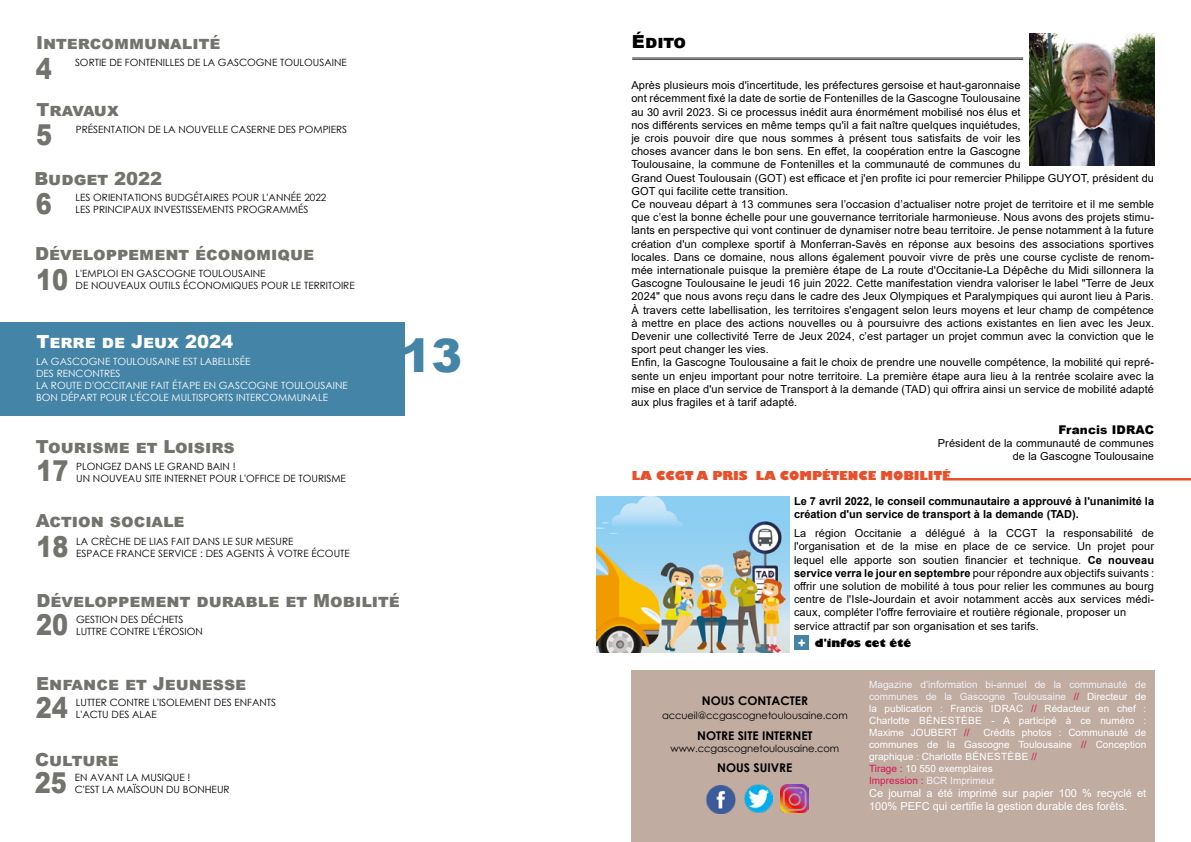
<style>
.page{position:relative;width:1191px;height:842px;background:#fff}
.page>*{position:absolute;margin:0;border:0;box-sizing:border-box;transform-origin:0 0}
.t1{font:900 46px "Arial";color:#4484a6}
.t2{font:900 28.8px "Arial";color:#73736e;scale:.83 1}
.t3{font:900 18px "Arial";color:#73736e}
.t4{font:900 18px "Arial";color:#74746f}
.t5{font:900 18px "Arial";color:#fff}
.t6{font:900 18px "Arial";color:#000}
.t7{font:700 12px "Century Gothic";color:#000}
.t8{font:800 12px "Gill Sans";color:#e94f2b}
.t9{font:900 12px "Arial";letter-spacing:.01em;color:#000}
.t10{font:11px/13.2px "Arial";letter-spacing:.01em;color:#000}
.t11{font:700 11px/13.2px "Arial";color:#000}
.t12{font:11px/13.2px "Arial";color:#fff}
.t13{font:800 11px "Gill Sans";color:#000}
.t14{font:10px/12px "Century Gothic";color:#000}
.t15{font:10px/12px "Arial";color:#fff;text-align:justify}
.t16{font:10px/12px "Century Gothic";color:#fff}
.s1{font-weight:700}
.s2{font-size:12px;color:#fff}
.s3{color:#f2f1f5}
.s4{color:#d61755}
.s5{color:#d51755}
</style>
<div class="page">
<div style="left:632px;top:670px;width:523px;height:172px;background:#c0aca0"></div>
<img style="left:706px;top:785px;width:30px;height:29px">
<img style="left:744px;top:785px;width:28px;height:27px">
<img style="left:780px;top:785px;width:28px;height:27px">
<img style="left:1029px;top:33px;width:125px;height:132px">
<hr style="left:632px;top:58px;width:391px;height:1px;background:#000">
<hr style="left:632px;top:59px;width:391px;height:1px;background:#000">
<div style="left:0;top:322px;width:404px;height:93px;background:#4484a6"></div>
<div style="left:794px;top:636px;width:15px;height:14px;background:#4484a6"></div>
<img style="left:596px;top:496px;width:193px;height:157px">
<hr style="left:943px;top:478px;width:248px;height:2px;background:#e94f2b">
<h3 class="t4" style="left:36px;top:29px;width:186px">Intercommunalité</h3>
<h2 class="t2" style="left:36px;top:47px;width:21px">4</h2>
<p class="t14" style="left:75px;top:56px;width:273px">SORTIE DE FONTENILLES DE LA GASCOGNE TOULOUSAINE</p>
<h3 class="t3" style="left:36px;top:97px;width:84px">Travaux</h3>
<p class="t14" style="left:76px;top:123px;width:273px">PRÉSENTATION DE LA NOUVELLE CASERNE DES POMPIERS</p>
<h2 class="t2" style="left:36px;top:114px;width:21px">5</h2>
<h3 class="t3" style="left:34px;top:165px;width:129px">Budget 2022</h3>
<h2 class="t2" style="left:36px;top:183px;width:21px">6</h2>
<p class="t14" style="left:75px;top:191px;width:252px">LES ORIENTATIONS BUDGÉTAIRES POUR L'ANNÉE 2022<br>LES PRINCIPAUX INVESTISSEMENTS PROGRAMMÉS</p>
<h3 class="t3" style="left:35px;top:240px;width:280px">Développement économique</h3>
<h2 class="t2" style="left:36px;top:259px;width:40px">10</h2>
<p class="t14" style="left:76px;top:267px;width:281px">L'EMPLOI EN GASCOGNE TOULOUSAINE<br>DE NOUVEAUX OUTILS ÉCONOMIQUES POUR LE TERRITOIRE</p>
<h3 class="t5" style="left:36px;top:328px;width:198px">Terre de Jeux 2024</h3>
<h1 class="t1" style="left:401px;top:322px;width:63px">13</h1>
<p class="t16" style="left:36px;top:356px;width:313px">LA GASCOGNE TOULOUSAINE EST LABELLISÉE<br>DES RENCONTRES<br>LA ROUTE D'OCCITANIE FAIT ÉTAPE EN GASCOGNE TOULOUSAINE BON DÉPART POUR L'ÉCOLE MULTISPORTS INTERCOMMUNALE</p>
<h3 class="t3" style="left:36px;top:433px;width:200px">Tourisme et Loisirs</h3>
<h2 class="t2" style="left:37px;top:450px;width:40px">17</h2>
<p class="t14" style="left:76px;top:460px;width:271px">PLONGEZ DANS LE GRAND BAIN !<br>UN NOUVEAU SITE INTERNET POUR L'OFFICE DE TOURISME</p>
<h3 class="t3" style="left:36px;top:508px;width:150px">Action sociale</h3>
<h2 class="t2" style="left:37px;top:526px;width:40px">18</h2>
<p class="t14" style="left:76px;top:535px;width:275px">LA CRÈCHE DE LIAS FAIT DANS LE SUR MESURE<br>ESPACE FRANCE SERVICE : DES AGENTS À VOTRE ÉCOUTE</p>
<h3 class="t3" style="left:37px;top:587px;width:365px">Développement durable et Mobilité</h3>
<h2 class="t2" style="left:36px;top:603px;width:40px">20</h2>
<p class="t14" style="left:76px;top:613px;width:128px">GESTION DES DÉCHETS<br>LUTTRE CONTRE L'ÉROSION</p>
<h3 class="t3" style="left:36px;top:670px;width:212px">Enfance et Jeunesse</h3>
<h2 class="t2" style="left:36px;top:686px;width:40px">24</h2>
<p class="t14" style="left:76px;top:696px;width:202px">LUTTER CONTRE L'ISOLEMENT DES ENFANTS<br>L'ACTU DES ALAE</p>
<h3 class="t3" style="left:35px;top:746px;width:85px">Culture</h3>
<h2 class="t2" style="left:35px;top:762px;width:40px">25</h2>
<p class="t14" style="left:75px;top:772px;width:156px">EN AVANT LA MUSIQUE !<br>C'EST LA MAÏSOUN DU BONHEUR</p>
<h3 class="t6" style="left:631px;top:29px;width:56px">Édito</h3>
<p class="t10" style="left:631px;top:79px;width:524px">Après plusieurs mois d'incertitude, les préfectures gersoise et haut-garonnaise<br>ont récemment fixé la date de sortie de Fontenilles de la Gascogne Toulousaine<br>au 30 avril 2023. Si ce processus inédit aura énormément mobilisé nos élus et<br>nos différents services en même temps qu'il a fait naître quelques inquiétudes,<br>je crois pouvoir dire que nous sommes à présent tous satisfaits de voir les<br>choses avancer dans le bon sens. En effet, la coopération entre la Gascogne<br>Toulousaine, la commune de Fontenilles et la communauté de communes du<br>Grand Ouest Toulousain (GOT) est efficace et j'en profite ici pour remercier Philippe GUYOT, président du GOT qui facilite cette transition.<br>Ce nouveau départ à 13 communes sera l’occasion d’actualiser notre projet de territoire et il me semble que c’est la bonne échelle pour une gouvernance territoriale harmonieuse. Nous avons des projets stimu&shy;lants en perspective qui vont continuer de dynamiser notre beau territoire. Je pense notamment à la future création d'un complexe sportif à Monferran-Savès en réponse aux besoins des associations sportives locales. Dans ce domaine, nous allons également pouvoir vivre de près une course cycliste de renom&shy;mée internationale puisque la première étape de La route d'Occitanie-La Dépêche du Midi sillonnera la Gascogne Toulousaine le jeudi 16 juin 2022. Cette manifestation viendra valoriser le label "Terre de Jeux 2024" que nous avons reçu dans le cadre des Jeux Olympiques et Paralympiques qui auront lieu à Paris.<br>À travers cette labellisation, les territoires s'engagent selon leurs moyens et leur champ de compétence à mettre en place des actions nouvelles ou à poursuivre des actions existantes en lien avec les Jeux.<br>Devenir une collectivité Terre de Jeux 2024, c’est partager un projet commun avec la conviction que le sport peut changer les vies.<br>Enfin, la Gascogne Toulousaine a fait le choix de prendre une nouvelle compétence, la mobilité qui repré&shy;sente un enjeu important pour notre territoire. La première étape aura lieu à la rentrée scolaire avec la mise en place d'un service de Transport à la demande (TAD) qui offrira ainsi un service de mobilité adapté aux plus fragiles et à tarif adapté.</p>
<p class="t9" style="left:1058px;top:421px;width:97px">Francis IDRAC</p>
<p class="t10" style="left:937px;top:436px;width:218px;text-align:right">Président de la communauté de communes de la Gascogne Toulousaine</p>
<p class="t8" style="left:632px;top:468px;width:320px">LA CCGT A PRIS LA COMPÉTENCE MOBILITÉ</p>
<p class="t11" style="left:794px;top:494px;width:362px">Le 7 avril 2022, le conseil communautaire a approuvé à l'unanimité la création d'un service de transport à la demande (TAD).</p>
<p class="t10" style="left:794px;top:527px;width:361px">La région Occitanie a délégué à la CCGT la responsabilité de l'organisation et de la mise en place de ce service. Un projet pour lequel elle apporte son soutien financier et technique. <span class="s1">Ce nouveau service verra le jour en septembre</span> pour répondre aux objectifs suivants : offrir une solution de mobilité à tous pour relier les communes au bourg centre de l'Isle-Jourdain et avoir notamment accès aux services médi&shy;caux, compléter l'offre ferroviaire et routière régionale, proposer un service attractif par son organisation et ses tarifs.</p>
<p class="t13" style="left:798px;top:636px;width:115px"><span class="s2">+</span> d'infos cet été</p>
<p class="t7" style="left:702px;top:691px;width:108px">NOUS CONTACTER</p>
<p class="t14" style="left:662px;top:710px;width:187px">accueil@ccgascognetoulousaine.com</p>
<p class="t7" style="left:697px;top:726px;width:117px">NOTRE SITE INTERNET</p>
<p class="t14" style="left:670px;top:742px;width:170px">www.ccgascognetoulousaine.com</p>
<p class="t7" style="left:717px;top:759px;width:77px">NOUS SUIVRE</p>
<p class="t15" style="left:869px;top:678px;width:279px"><span class="s3">Magazine d’information bi-annuel de la communauté de communes de la Gascogne Toulousaine</span> <span class="s4">//</span> Directeur de la publication : Francis IDRAC <span class="s4">//</span> Rédacteur en chef :<br>Charlotte BÉNESTÈBE - A participé à ce numéro :<br>Maxime JOUBERT <span class="s4">//</span></p>
<p class="t15" style="left:869px;top:726px;width:279px;text-align:left;text-indent:114px">Crédits photos : Communauté de communes de la Gascogne Toulousaine <span class="s4">//</span> Conception graphique : Charlotte BÉNESTÈBE <span class="s4">//<br>Tirage :</span> 10 550 exemplaires<br><span class="s5">Impression :</span> <span class="s3">BCR Imprimeur</span></p>
<p class="t12" style="left:869px;top:786px;width:279px">Ce journal a été imprimé sur papier 100 % recyclé et<br>100% PEFC qui certifie la gestion durable des forêts.</p>
</div>
